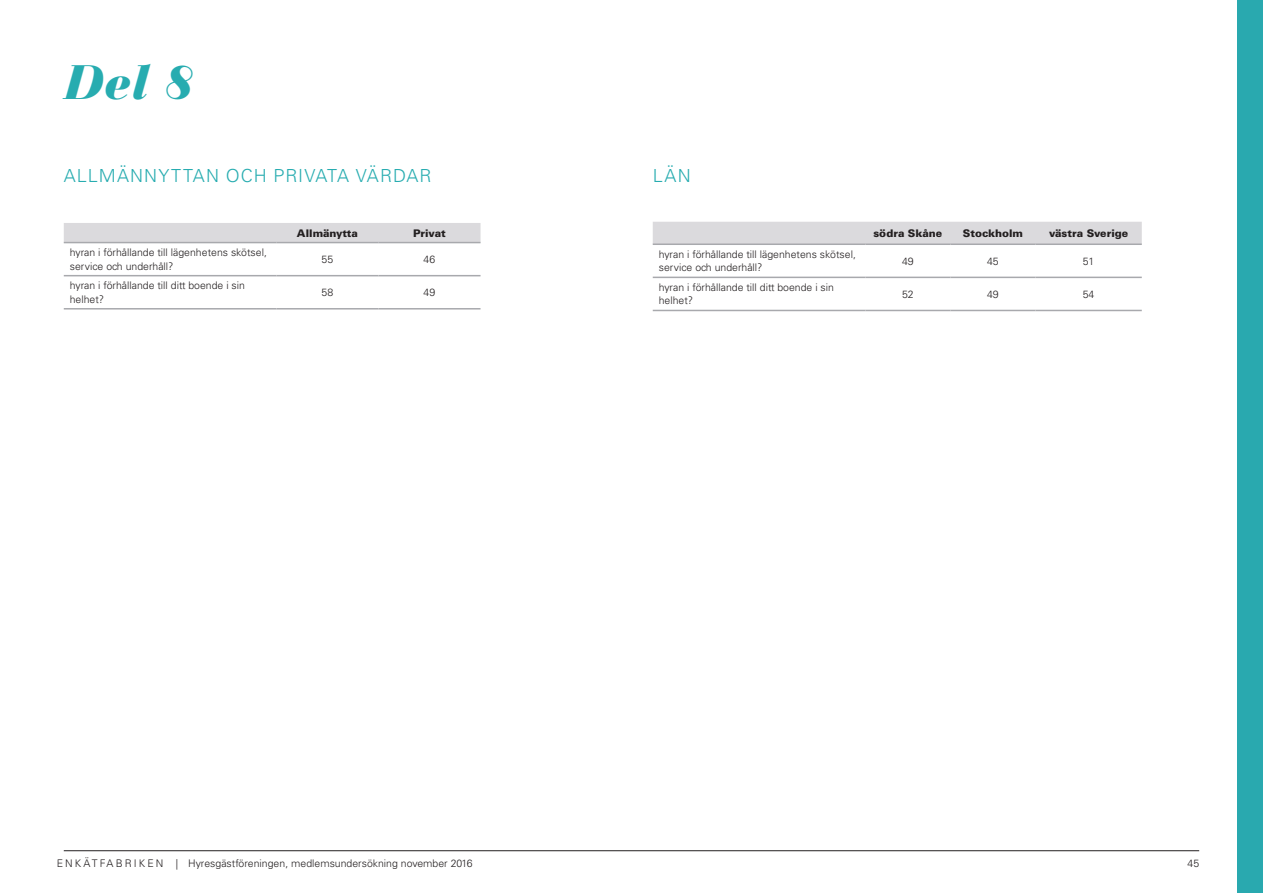
<style>
.page{position:relative;width:1263px;height:893px;background:#fff}
.page>*{position:absolute;margin:0;border:0;box-sizing:border-box;transform-origin:0 0}
.kapitelrubrik_ej_bok{font:italic 900 48px "Bauer Bodoni Std";color:#27acb0}
.underrubrik{font:300 18px "Univers LT Std";letter-spacing:.055em;color:#27acb0}
.Tabellcell_V{font:300 10.5px/13.5px "Univers LT Std";color:#231f20}
.Tabellrubrik_C{font:900 10.5px "Univers LT Std";color:#231f20}
.Tabellcell_C{font:300 10.5px "Univers LT Std";color:#231f20}
</style>
<div class="page">
<hr style="left:64px;top:850px;width:1135px;height:1px;background:#231f20">
<div style="left:1237px;top:0;width:26px;height:893px;background:#29a9af"></div>
<div style="left:64px;top:223px;width:416px;height:19px;background:#dbdadd"></div>
<hr style="left:64px;top:242px;width:212px;height:1px;background:#a8a9ad">
<hr style="left:64px;top:275px;width:212px;height:1px;background:#a8a9ad">
<hr style="left:276px;top:242px;width:102px;height:1px;background:#a8a9ad">
<hr style="left:276px;top:275px;width:102px;height:1px;background:#a8a9ad">
<hr style="left:378px;top:242px;width:102px;height:1px;background:#a8a9ad">
<hr style="left:378px;top:275px;width:102px;height:1px;background:#a8a9ad">
<hr style="left:64px;top:308px;width:212px;height:2px;background:#a8a9ad">
<hr style="left:276px;top:308px;width:102px;height:2px;background:#a8a9ad">
<hr style="left:378px;top:308px;width:102px;height:2px;background:#a8a9ad">
<div style="left:653px;top:222px;width:489px;height:21px;background:#dbdadd"></div>
<hr style="left:653px;top:277px;width:212px;height:1px;background:#a8a9ad">
<hr style="left:865px;top:277px;width:85px;height:1px;background:#a8a9ad">
<hr style="left:950px;top:277px;width:85px;height:1px;background:#a8a9ad">
<hr style="left:1035px;top:277px;width:107px;height:1px;background:#a8a9ad">
<hr style="left:653px;top:310px;width:212px;height:1px;background:#a8a9ad">
<hr style="left:865px;top:310px;width:85px;height:1px;background:#a8a9ad">
<hr style="left:950px;top:310px;width:85px;height:1px;background:#a8a9ad">
<hr style="left:1035px;top:310px;width:107px;height:1px;background:#a8a9ad">
<hr style="left:653px;top:243px;width:212px;height:2px;background:#a8a9ad">
<hr style="left:865px;top:243px;width:85px;height:2px;background:#a8a9ad">
<hr style="left:950px;top:243px;width:85px;height:2px;background:#a8a9ad">
<hr style="left:1035px;top:243px;width:107px;height:2px;background:#a8a9ad">
<p class="kapitelrubrik_ej_bok" style="left:64px;top:53px;width:131px">Del 8</p>
<p class="underrubrik" style="left:64px;top:164px;width:369px">ALLMÄNNYTTAN OCH PRIVATA VÄRDAR</p>
<p class="underrubrik" style="left:653px;top:164px;width:39px">LÄN</p>
<p class="Tabellrubrik_C" style="left:297px;top:226px;width:63px">Allmänytta</p>
<p class="Tabellrubrik_C" style="left:413px;top:226px;width:34px">Privat</p>
<p class="Tabellrubrik_C" style="left:873px;top:226px;width:70px">södra Skåne</p>
<p class="Tabellrubrik_C" style="left:963px;top:226px;width:62px">Stockholm</p>
<p class="Tabellrubrik_C" style="left:1049px;top:226px;width:81px">västra Sverige</p>
<p class="Tabellcell_V" style="left:70px;top:246px;width:199px">hyran i förhållande till lägenhetens skötsel, service och underhåll?</p>
<p class="Tabellcell_C" style="left:322px;top:253px;width:13px">55</p>
<p class="Tabellcell_C" style="left:424px;top:253px;width:13px">46</p>
<p class="Tabellcell_V" style="left:70px;top:279px;width:177px">hyran i förhållande till ditt boende i sin helhet?</p>
<p class="Tabellcell_C" style="left:322px;top:286px;width:13px">58</p>
<p class="Tabellcell_C" style="left:424px;top:286px;width:13px">49</p>
<p class="Tabellcell_V" style="left:659px;top:247px;width:199px">hyran i förhållande till lägenhetens skötsel, service och underhåll?</p>
<p class="Tabellcell_C" style="left:902px;top:255px;width:13px">49</p>
<p class="Tabellcell_C" style="left:987px;top:255px;width:13px">45</p>
<p class="Tabellcell_C" style="left:1083px;top:255px;width:13px">51</p>
<p class="Tabellcell_V" style="left:659px;top:280px;width:177px">hyran i förhållande till ditt boende i sin helhet?</p>
<p class="Tabellcell_C" style="left:902px;top:288px;width:13px">52</p>
<p class="Tabellcell_C" style="left:987px;top:288px;width:13px">49</p>
<p class="Tabellcell_C" style="left:1083px;top:288px;width:13px">54</p>
<p class="Tabellcell_V" style="left:57px;top:856px;width:417px">E N K ÄT FA B R I K E N | Hyresgästföreningen, medlemsundersökning november 2016</p>
<p class="Tabellcell_V" style="left:1187px;top:856px;width:13px">45</p>
</div>
